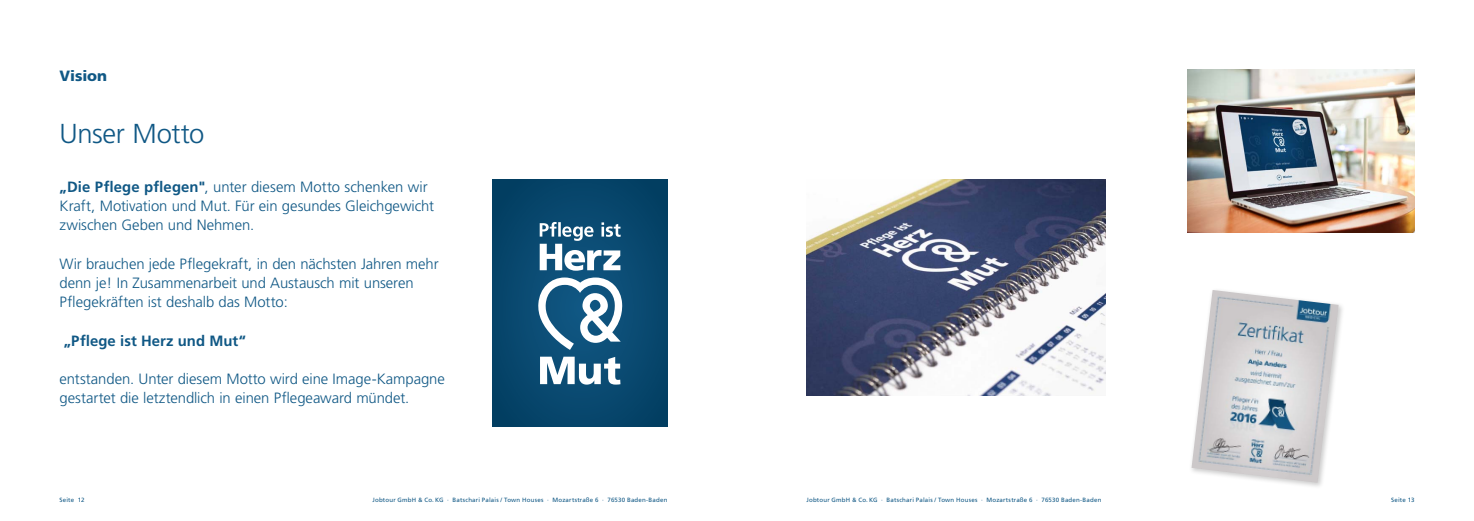
<style>
.page{position:relative;width:1474px;height:521px;background:#fff}
.page>*{position:absolute;margin:0;border:0;box-sizing:border-box;transform-origin:0 0}
.t1{font:300 27.39px "Frutiger";letter-spacing:-.015em;color:#105885}
.t2{font:300 14.88px/19.2px "Frutiger";letter-spacing:-.005em;color:#105885}
.t3{font:700 14.88px "Frutiger";letter-spacing:.005em;color:#105885}
.t4{font:900 14.88px "Frutiger";letter-spacing:-.01em;color:#105885}
.t5{font:6.12px "Frutiger";letter-spacing:.03em;color:#105885}
.s1{font-weight:700}
</style>
<div class="page">
<div style="left:493px;top:180px;width:174px;height:247px;background:#07466c"></div>
<svg style="left:540px;top:357px;width:80px;height:28px"></svg>
<svg style="left:539px;top:222px;width:81px;height:49px"></svg>
<svg style="left:537px;top:277px;width:86px;height:73px"></svg>
<img style="left:1187px;top:69px;width:227px;height:164px">
<img style="left:806px;top:180px;width:299px;height:215px">
<div style="left:1188px;top:287px;width:156px;height:202px;background:#000;opacity:.2"></div>
<img style="left:1191px;top:290px;width:147px;height:193px">
<p class="t4" style="left:60px;top:67px;width:49px">Vision</p>
<h1 class="t1" style="left:60px;top:118px;width:146px">Unser Motto</h1>
<p class="t2" style="left:60px;top:177px;width:376px"><span class="s1">„Die Pflege pflegen"</span>, unter diesem Motto schenken wir<br>Kraft, Motivation und Mut. Für ein gesundes Gleichgewicht zwischen Geben und Nehmen.</p>
<p class="t2" style="left:60px;top:254px;width:380px">Wir brauchen jede Pflegekraft, in den nächsten Jahren mehr denn je! In Zusammenarbeit und Austausch mit unseren<br>Pflegekräften ist deshalb das Motto:</p>
<p class="t3" style="left:64px;top:332px;width:184px">„Pflege ist Herz und Mut“</p>
<p class="t2" style="left:60px;top:369px;width:387px">entstanden. Unter diesem Motto wird eine Image-Kampagne gestartet die letztendlich in einen Pflegeaward mündet.</p>
<p class="t5" style="left:60px;top:497px;width:27px">Seite 12</p>
<p class="t5" style="left:372px;top:497px;width:296px">Jobtour GmbH &amp; Co. KG · Batschari Palais / Town Houses · Mozartstraße 6 · 76530 Baden-Baden</p>
<p class="t5" style="left:806px;top:497px;width:296px">Jobtour GmbH &amp; Co. KG · Batschari Palais / Town Houses · Mozartstraße 6 · 76530 Baden-Baden</p>
<p class="t5" style="left:1391px;top:497px;width:25px">Seite 13</p>
</div>
